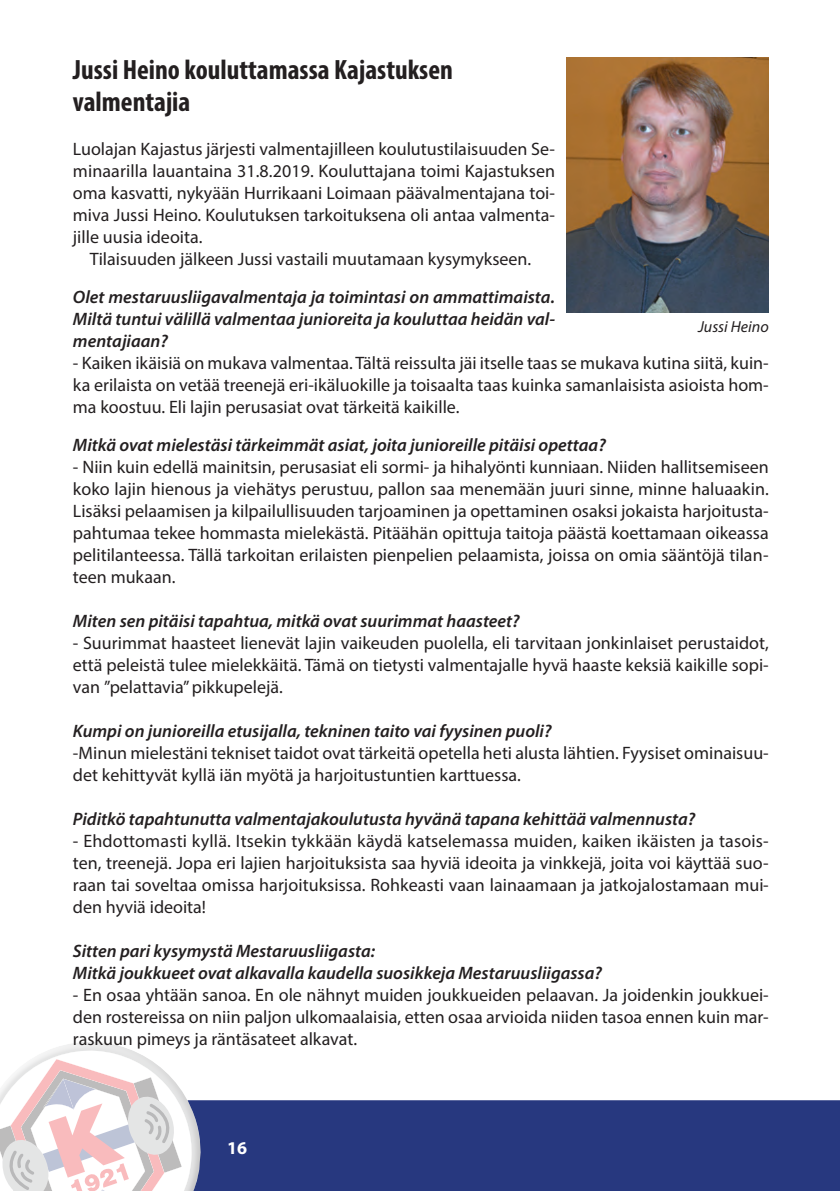
<style>
.page{position:relative;width:840px;height:1191px;background:#fff}
.page>*{position:absolute;margin:0;border:0;box-sizing:border-box;transform-origin:0 0}
.otsikko_uusi{font:700 condensed 28px/32px "Myriad Pro";color:#231f20}
.leipis{font:18px/22px "Myriad Pro";color:#231f20;text-align:justify}
.leipis-2{font:italic 600 18px/22px "Myriad Pro";color:#231f20;text-align:justify}
.leipis_sis{font:18px "Myriad Pro";color:#231f20}
.t1{font:700 18px "Myriad Pro";color:#fff}
.Kuvateksti{font:italic 16px "Myriad Pro";color:#231f20}
</style>
<div class="page">
<div style="left:231px;top:1100px;width:608px;height:91px;background:#27387f"></div>
<svg style="left:0;top:1042px;width:231px;height:149px"></svg>
<img style="left:566px;top:58px;width:202px;height:255px">
<p class="otsikko_uusi" style="left:73px;top:53px;width:381px">Jussi Heino kouluttamassa Kajastuksen valmentajia</p>
<p class="leipis" style="left:73px;top:138px;width:483px">Luolajan Kajastus järjesti valmentajilleen koulutustilaisuuden Se&shy;minaarilla lauantaina 31.8.2019. Kouluttajana toimi Kajastuksen oma kasvatti, nykyään Hurrikaani Loimaan päävalmentajana toi&shy;miva Jussi Heino. Koulutuksen tarkoituksena oli antaa valmenta&shy;jille uusia ideoita.</p>
<p class="leipis_sis" style="left:90px;top:248px;width:442px">Tilaisuuden jälkeen Jussi vastaili muutamaan kysymykseen.</p>
<p class="leipis-2" style="left:73px;top:285px;width:483px">Olet mestaruusliigavalmentaja ja toimintasi on ammattimaista.<br>Miltä tuntui välillä valmentaa junioreita ja kouluttaa heidän val&shy;mentajiaan?</p>
<p class="leipis" style="left:73px;top:352px;width:697px">- Kaiken ikäisiä on mukava valmentaa. Tältä reissulta jäi itselle taas se mukava kutina siitä, kuin&shy;ka erilaista on vetää treenejä eri-ikäluokille ja toisaalta taas kuinka samanlaisista asioista hom&shy;ma koostuu. Eli lajin perusasiat ovat tärkeitä kaikille.</p>
<p class="leipis-2" style="left:73px;top:433px;width:534px">Mitkä ovat mielestäsi tärkeimmät asiat, joita junioreille pitäisi opettaa?</p>
<p class="leipis" style="left:73px;top:456px;width:697px">- Niin kuin edellä mainitsin, perusasiat eli sormi- ja hihalyönti kunniaan. Niiden hallitsemiseen koko lajin hienous ja viehätys perustuu, pallon saa menemään juuri sinne, minne haluaakin.<br>Lisäksi pelaamisen ja kilpailullisuuden tarjoaminen ja opettaminen osaksi jokaista harjoitusta&shy;pahtumaa tekee hommasta mielekästä. Pitäähän opittuja taitoja päästä koettamaan oikeassa pelitilanteessa. Tällä tarkoitan erilaisten pienpelien pelaamista, joissa on omia sääntöjä tilan&shy;teen mukaan.</p>
<p class="leipis-2" style="left:73px;top:609px;width:448px">Miten sen pitäisi tapahtua, mitkä ovat suurimmat haasteet?</p>
<p class="leipis" style="left:73px;top:632px;width:697px">- Suurimmat haasteet lienevät lajin vaikeuden puolella, eli tarvitaan jonkinlaiset perustaidot, että peleistä tulee mielekkäitä. Tämä on tietysti valmentajalle hyvä haaste keksiä kaikille sopi&shy;van ”pelattavia” pikkupelejä.</p>
<p class="leipis-2" style="left:73px;top:719px;width:480px">Kumpi on junioreilla etusijalla, tekninen taito vai fyysinen puoli?</p>
<p class="leipis" style="left:73px;top:742px;width:697px">-Minun mielestäni tekniset taidot ovat tärkeitä opetella heti alusta lähtien. Fyysiset ominaisuu&shy;det kehittyvät kyllä iän myötä ja harjoitustuntien karttuessa.</p>
<p class="leipis-2" style="left:73px;top:807px;width:623px">Piditkö tapahtunutta valmentajakoulutusta hyvänä tapana kehittää valmennusta?</p>
<p class="leipis" style="left:73px;top:830px;width:697px">- Ehdottomasti kyllä. Itsekin tykkään käydä katselemassa muiden, kaiken ikäisten ja tasois&shy;ten, treenejä. Jopa eri lajien harjoituksista saa hyviä ideoita ja vinkkejä, joita voi käyttää suo&shy;raan tai soveltaa omissa harjoituksissa. Rohkeasti vaan lainaamaan ja jatkojalostamaan mui&shy;den hyviä ideoita!</p>
<p class="leipis-2" style="left:73px;top:939px;width:303px">Sitten pari kysymystä Mestaruusliigasta:</p>
<p class="leipis-2" style="left:73px;top:961px;width:530px">Mitkä joukkueet ovat alkavalla kaudella suosikkeja Mestaruusliigassa?</p>
<p class="leipis" style="left:73px;top:984px;width:697px">- En osaa yhtään sanoa. En ole nähnyt muiden joukkueiden pelaavan. Ja joidenkin joukkuei&shy;den rostereissa on niin paljon ulkomaalaisia, etten osaa arvioida niiden tasoa ennen kuin mar&shy;raskuun pimeys ja räntäsateet alkavat.</p>
<p class="Kuvateksti" style="left:697px;top:316px;width:72px">Jussi Heino</p>
<p class="t1" style="left:227px;top:1136px;width:21px">16</p>
</div>
